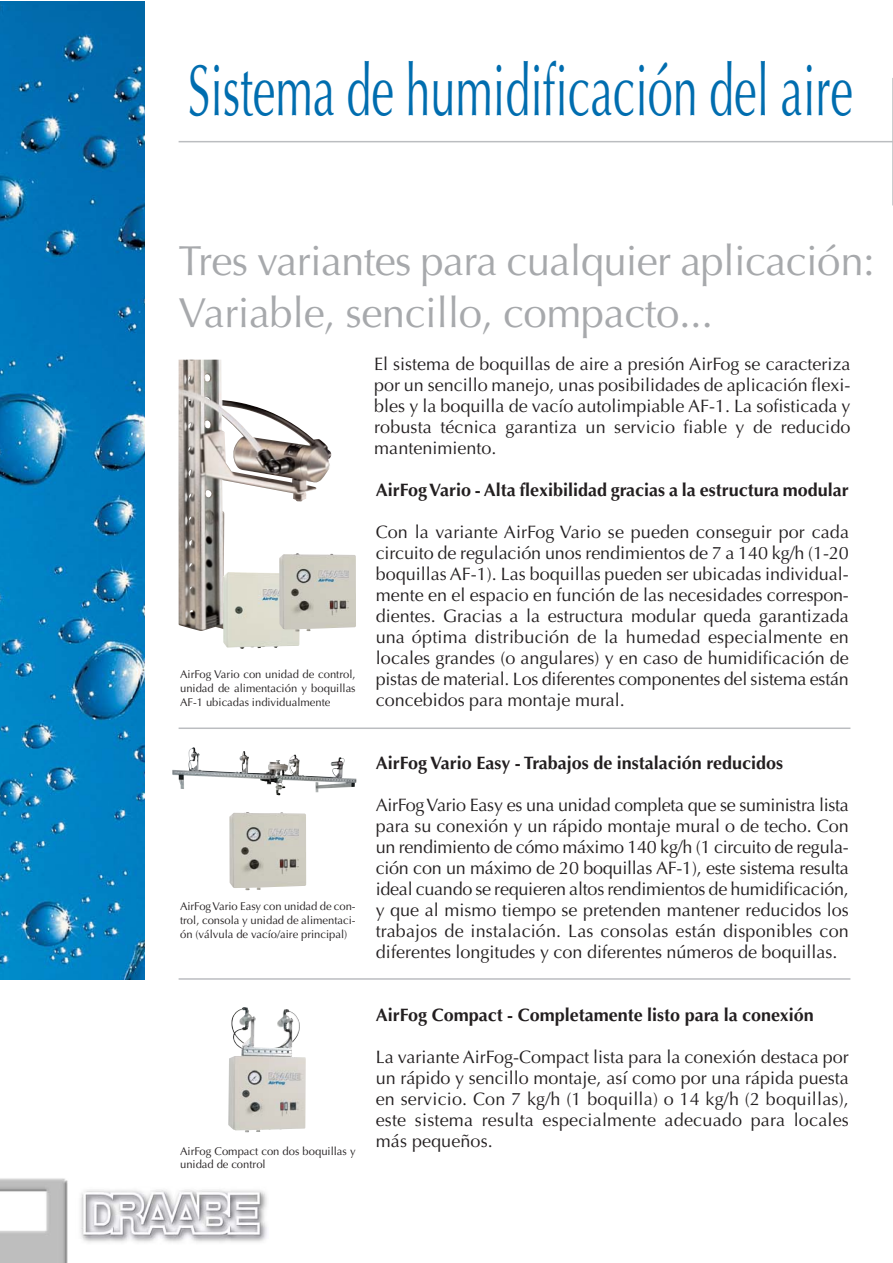
<style>
.page{position:relative;width:893px;height:1263px;background:#fff}
.page>*{position:absolute;margin:0;border:0;box-sizing:border-box;transform-origin:0 0}
.t1{font:72px "Optima";color:#006daf;scale:.62 1}
.t2{font:42px/51.4px "Optima";letter-spacing:-.015em;color:#a7a9ac}
.t3{font:18px/21px "Optima";color:#231f20;text-align:justify}
.t4{font:700 18px "Optima";color:#231f20}
.t5{font:11.25px/13.8px "Optima";color:#231f20;text-align:justify}
</style>
<div class="page">
<img style="left:172px;top:747px;width:174px;height:48px">
<img style="left:228px;top:1007px;width:78px;height:125px">
<img style="left:179px;top:360px;width:153px;height:271px">
<img style="left:0;top:1px;width:145px;height:978px">
<hr style="left:179px;top:141px;width:713px;height:1px;background:#bbbdc0">
<img style="left:0;top:1178px;width:68px;height:85px">
<img style="left:80px;top:1189px;width:187px;height:54px">
<hr style="left:892px;top:78px;width:1px;height:127px;background:#bbbdc0">
<img style="left:229px;top:812px;width:77px;height:78px">
<hr style="left:179px;top:727px;width:671px;height:2px;background:#bbbdc0">
<hr style="left:179px;top:978px;width:671px;height:2px;background:#bbbdc0">
<img style="left:223px;top:572px;width:77px;height:77px">
<img style="left:279px;top:553px;width:77px;height:78px">
<h1 class="t1" style="left:188px;top:61px;width:1074px">Sistema de humidificación del aire</h1>
<h2 class="t2" style="left:179px;top:239px;width:698px">Tres variantes para cualquier aplicación:<br>Variable, sencillo, compacto...</h2>
<p class="t5" style="left:180px;top:669px;width:177px">AirFog Vario con unidad de control, unidad de alimentación y boquillas AF-1 ubicadas individualmente</p>
<p class="t5" style="left:180px;top:901px;width:177px">AirFog Vario Easy con unidad de con&shy;trol, consola y unidad de alimentaci&shy;ón (válvula de vacío/aire principal)</p>
<p class="t5" style="left:180px;top:1145px;width:177px">AirFog Compact con dos boquillas y unidad de control</p>
<p class="t3" style="left:374px;top:355px;width:478px">El sistema de boquillas de aire a presión AirFog se caracteriza por un sencillo manejo, unas posibilidades de aplicación flexi&shy;bles y la boquilla de vacío autolimpiable AF-1. La sofisticada y robusta técnica garantiza un servicio fiable y de reducido mantenimiento.</p>
<p class="t4" style="left:376px;top:483px;width:475px">AirFog Vario - Alta flexibilidad gracias a la estructura modular</p>
<p class="t3" style="left:376px;top:523px;width:475px">Con la variante AirFog Vario se pueden conseguir por cada circuito de regulación unos rendimientos de 7 a 140 kg/h (1-20 boquillas AF-1). Las boquillas pueden ser ubicadas individual&shy;mente en el espacio en función de las necesidades correspon&shy;dientes. Gracias a la estructura modular queda garantizada una óptima distribución de la humedad especialmente en locales grandes (o angulares) y en caso de humidificación de pistas de material. Los diferentes componentes del sistema están concebidos para montaje mural.</p>
<p class="t4" style="left:376px;top:756px;width:409px">AirFog Vario Easy - Trabajos de instalación reducidos</p>
<p class="t3" style="left:376px;top:796px;width:475px">AirFog Vario Easy es una unidad completa que se suministra lista para su conexión y un rápido montaje mural o de techo. Con un rendimiento de cómo máximo 140 kg/h (1 circuito de regula&shy;ción con un máximo de 20 boquillas AF-1), este sistema resulta ideal cuando se requieren altos rendimientos de humidificación, y que al mismo tiempo se pretenden mantener reducidos los trabajos de instalación. Las consolas están disponibles con diferentes longitudes y con diferentes números de boquillas.</p>
<p class="t4" style="left:376px;top:1008px;width:440px">AirFog Compact - Completamente listo para la conexión</p>
<p class="t3" style="left:376px;top:1048px;width:475px">La variante AirFog-Compact lista para la conexión destaca por un rápido y sencillo montaje, así como por una rápida puesta en servicio. Con 7 kg/h (1 boquilla) o 14 kg/h (2 boquillas), este sistema resulta especialmente adecuado para locales más pequeños.</p>
</div>
